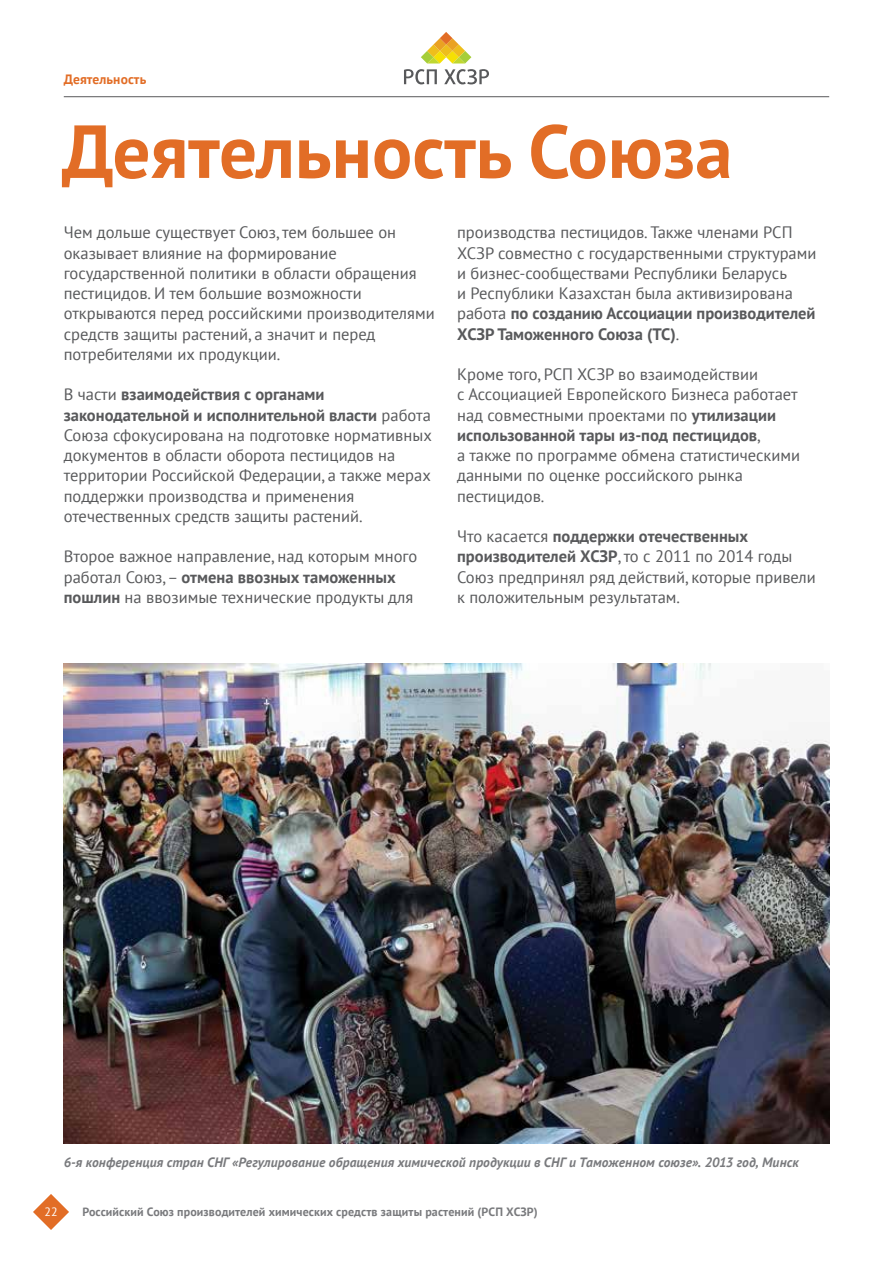
<style>
.page{position:relative;width:893px;height:1263px;background:#fff}
.page>*{position:absolute;margin:0;border:0;box-sizing:border-box;transform-origin:0 0}
.t1{font:700 75px "PT Sans";color:#e26d26}
.t2{font:16.5px/20.2px "PT Sans";color:#58595b}
.t3{font:italic 700 13.5px "PT Sans";letter-spacing:.01em;color:#797a7d}
.t4{font:700 13.5px "PT Sans";letter-spacing:.01em;color:#e26d26}
.t5{font:700 12px "PT Sans";letter-spacing:.01em;color:#797a7d}
.t6{font:12px "PT Sans";color:#fff}
.s1{font-weight:700}
</style>
<div class="page">
<svg style="left:33px;top:1194px;width:36px;height:36px"></svg>
<svg style="left:421px;top:32px;width:50px;height:31px"></svg>
<svg style="left:404px;top:69px;width:33px;height:15px"></svg>
<svg style="left:444px;top:69px;width:45px;height:15px"></svg>
<hr style="left:64px;top:96px;width:765px;height:1px;background:#58595b">
<img style="left:64px;top:664px;width:765px;height:480px">
<p class="t4" style="left:64px;top:71px;width:84px">Деятельность</p>
<h1 class="t1" style="left:62px;top:102px;width:672px">Деятельность Союза</h1>
<p class="t2" style="left:64px;top:222px;width:372px">Чем дольше существует Союз, тем большее он оказывает влияние на формирование государственной политики в области обращения пестицидов. И тем большие возможности открываются перед российскими производителями средств защиты растений, а значит и перед потребителями их продукции.</p>
<p class="t2" style="left:64px;top:384px;width:370px">В части <span class="s1">взаимодействия с органами законодательной и исполнительной власти</span> работа Союза сфокусирована на подготовке нормативных документов в области оборота пестицидов на территории Российской Федерации, а также мерах поддержки производства и применения отечественных средств защиты растений.</p>
<p class="t2" style="left:64px;top:546px;width:355px">Второе важное направление, над которым много работал Союз, – <span class="s1">отмена ввозных таможенных пошлин</span> на ввозимые технические продукты для</p>
<p class="t2" style="left:457px;top:222px;width:361px">производства пестицидов. Также членами РСП ХСЗР совместно с государственными структурами и бизнес-сообществами Республики Беларусь<br>и Республики Казахстан была активизирована работа <span class="s1">по созданию Ассоциации производителей ХСЗР Таможенного Союза (ТС)</span>.</p>
<p class="t2" style="left:457px;top:364px;width:345px">Кроме того, РСП ХСЗР во взаимодействии<br>с Ассоциацией Европейского Бизнеса работает над совместными проектами по <span class="s1">утилизации использованной тары из-под пестицидов</span>,<br>а также по программе обмена статистическими данными по оценке российского рынка пестицидов.</p>
<p class="t2" style="left:457px;top:526px;width:360px">Что касается <span class="s1">поддержки отечественных производителей ХСЗР</span>, то с 2011 по 2014 годы Союз предпринял ряд действий, которые привели к положительным результатам.</p>
<p class="t3" style="left:64px;top:1154px;width:736px">6-я конференция стран СНГ «Регулирование обращения химической продукции в СНГ и Таможенном союзе». 2013 год, Минск</p>
<p class="t6" style="left:44px;top:1204px;width:15px">22</p>
<p class="t5" style="left:82px;top:1203px;width:457px">Российский Союз производителей химических средств защиты растений (РСП ХСЗР)</p>
</div>
